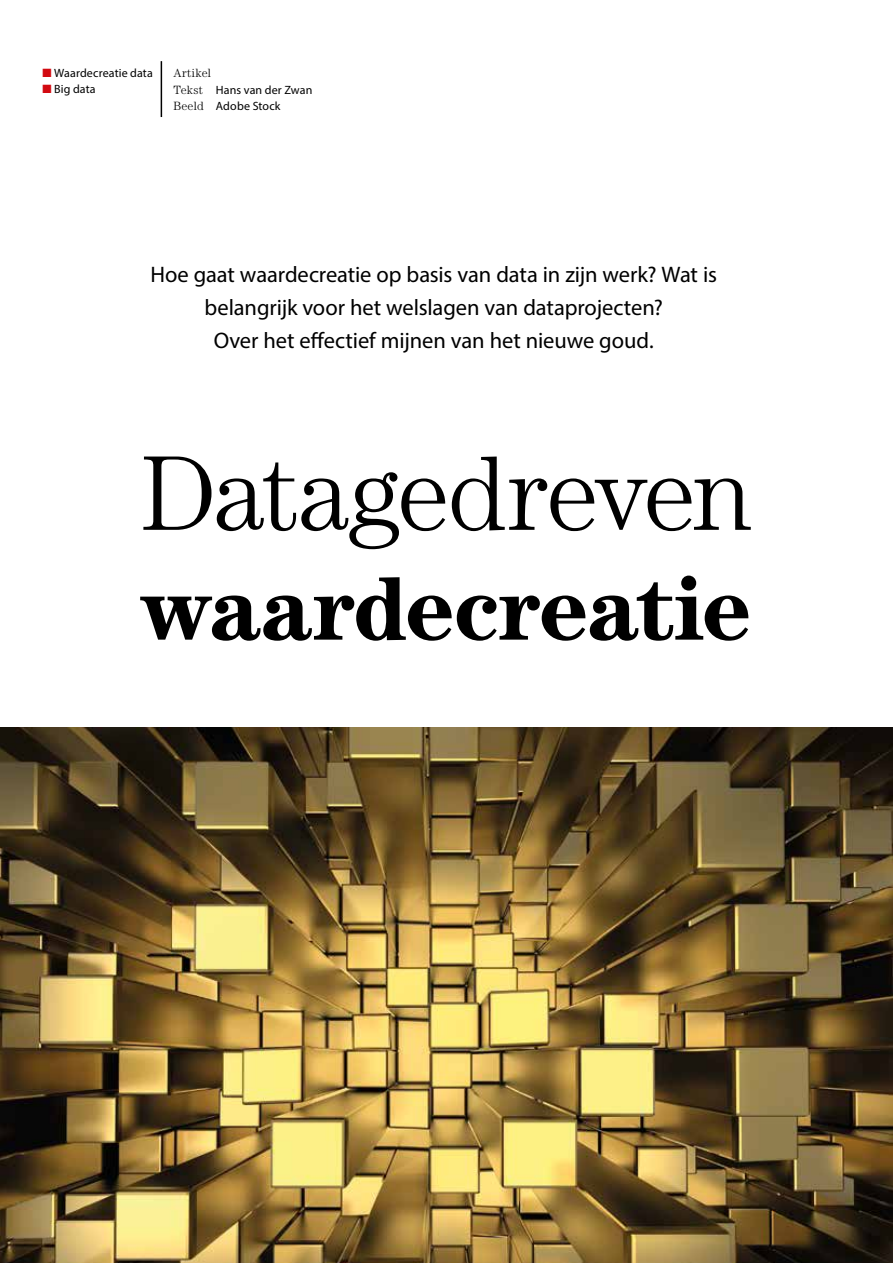
<style>
.page{position:relative;width:893px;height:1263px;background:#fff}
.page>*{position:absolute;margin:0;border:0;box-sizing:border-box;transform-origin:0 0}
.t1{font:300 106.5px "Century LT";letter-spacing:-.025em;color:#000}
.t2{font:700 91.5px "Century LT";letter-spacing:-.02em;color:#000}
.t3{font:22.5px/33px "Myriad Pro";letter-spacing:-.005em;color:#000;text-align:center}
.t4{font:12px/16.5px "Myriad Pro";letter-spacing:.01em;color:#000}
.t5{font:300 12px "Century LT";letter-spacing:.04em;color:#000}
.s1{color:#d20a11}
.s2{font-family:"Century LT";font-weight:300}
</style>
<div class="page">
<img style="left:0;top:728px;width:893px;height:535px">
<hr style="left:161px;top:61px;width:1px;height:56px;background:#000">
<p class="t4" style="left:43px;top:64px;width:112px"><span class="s1">■</span> Waardecreatie data</p>
<p class="t4" style="left:43px;top:81px;width:55px"><span class="s1">■</span> Big data</p>
<p class="t5" style="left:173px;top:66px;width:39px">Artikel</p>
<p class="t4" style="left:173px;top:81px;width:141px"><span class="s2">Tekst</span> Hans van der Zwan<br><span class="s2">Beeld</span> Adobe Stock</p>
<p class="t3" style="left:151px;top:258px;width:568px">Hoe gaat waardecreatie op basis van data in zijn werk? Wat is belangrijk voor het welslagen van dataprojecten?<br>Over het effectief mijnen van het nieuwe goud.</p>
<h1 class="t1" style="left:141px;top:431px;width:613px">Datagedreven</h1>
<h2 class="t2" style="left:141px;top:554px;width:613px">waardecreatie</h2>
</div>
